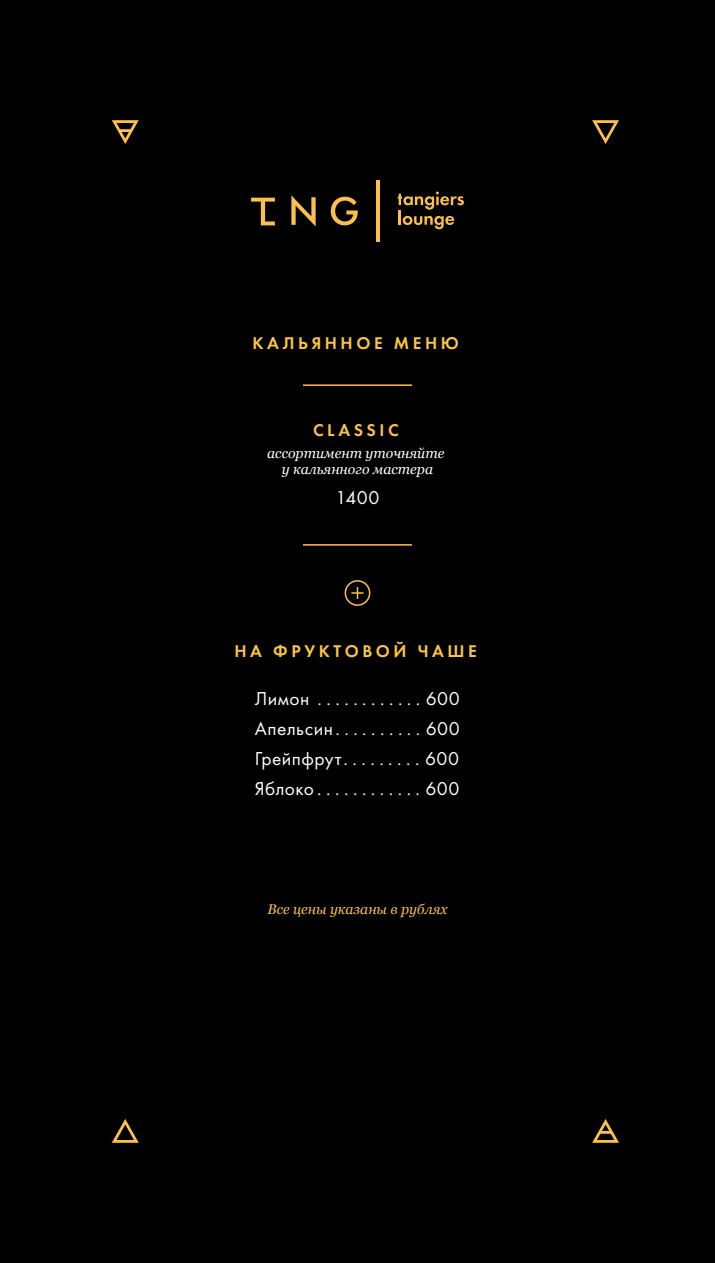
<style>
.page{position:relative;width:715px;height:1263px;background:#fff}
.page>*{position:absolute;margin:0;border:0;box-sizing:border-box;transform-origin:0 0}
.t1{font:19.35px/30px "Futura Book C";letter-spacing:.025em;color:#fff;text-align:justify}
.t2{font:17.55px "Futura Demi C";letter-spacing:.2em;color:#fdc53f}
.t3{font:17.55px "Futura Demi C";letter-spacing:.2em;color:#fdc14a}
.t4{font:italic 14.1px/15.9px "Georgia";color:#fff;text-align:center}
.t5{font:italic 14.1px "Georgia";color:#fdc14a}
</style>
<div class="page">
<div style="left:0;top:0;width:714px;height:1263px;background:#000"></div>
<svg style="left:592px;top:120px;width:26px;height:24px"></svg>
<svg style="left:112px;top:120px;width:27px;height:24px"></svg>
<svg style="left:112px;top:1119px;width:27px;height:24px"></svg>
<svg style="left:592px;top:1119px;width:26px;height:24px"></svg>
<svg style="left:291px;top:195px;width:24px;height:31px"></svg>
<svg style="left:330px;top:197px;width:27px;height:28px"></svg>
<svg style="left:251px;top:198px;width:24px;height:27px"></svg>
<hr style="left:376px;top:180px;width:3px;height:62px;background:#fdc14a">
<svg style="left:397px;top:192px;width:67px;height:18px"></svg>
<hr style="left:398px;top:210px;width:3px;height:15px;background:#fdc14a">
<svg style="left:402px;top:216px;width:52px;height:13px"></svg>
<hr style="left:303px;top:384px;width:109px;height:2px;background:#fdc14a">
<hr style="left:303px;top:544px;width:109px;height:2px;background:#fdc14a">
<div style="left:344px;top:580px;width:26px;height:26px;border:2px solid #fdc14a;border-radius:50%"></div>
<svg style="left:351px;top:587px;width:12px;height:12px"></svg>
<p class="t2" style="left:252px;top:333px;width:208px">КАЛЬЯННОE МЕНЮ</p>
<p class="t3" style="left:313px;top:420px;width:87px">CLASSIC</p>
<p class="t4" style="left:267px;top:445px;width:179px">ассортимент уточняйте у кальянного мастера</p>
<p class="t1" style="left:335px;top:483px;width:45px">1400</p>
<p class="t2" style="left:234px;top:641px;width:244px">НА ФРУКТОВОЙ ЧАШЕ</p>
<p class="t1" style="left:255px;top:684px;width:206px">Лимон . . . . . . . . . . . . 600<br>Апельсин. . . . . . . . . . 600<br>Грейпфрут. . . . . . . . . 600<br>Яблоко . . . . . . . . . . . . 600</p>
<p class="t5" style="left:267px;top:899px;width:181px">Все цены указаны в рублях</p>
</div>
